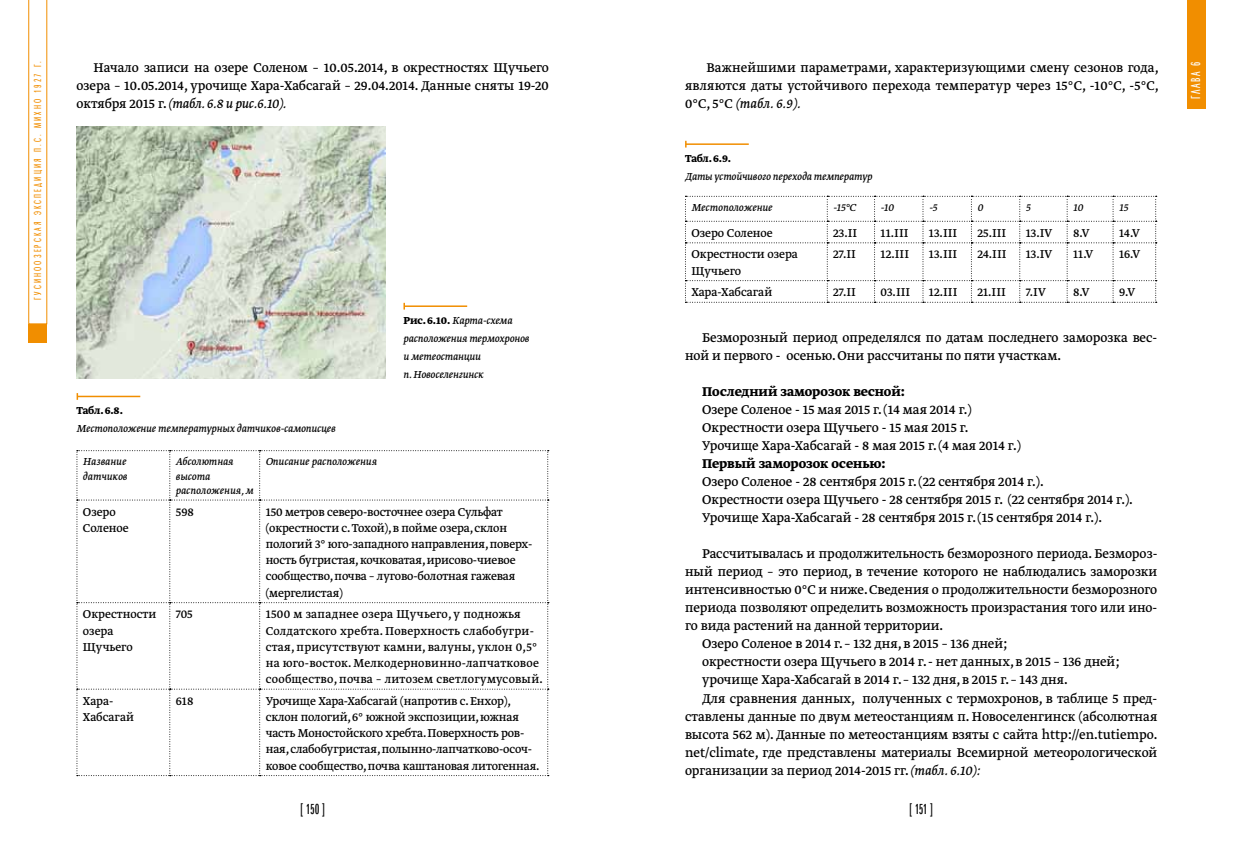
<style>
.page{position:relative;width:1234px;height:851px;background:#fff}
.page>*{position:absolute;margin:0;border:0;box-sizing:border-box;transform-origin:0 0}
.t1{font:15px/18px "Greta Text Pro";color:#000;scale:.95 1}
.t2{font:700 15px "Greta Text Pro";color:#000;scale:.95 1}
.t3{font:15px "Maxima Cyr TCY Ligh Comp";letter-spacing:-.045em;color:#000;scale:.95 1}
.t4{font:13.5px/16.2px "Greta Text Pro";letter-spacing:-.01em;color:#000;scale:.95 1}
.t5{font:13.5px/16.2px "Greta Text Pro";letter-spacing:.02em;color:#000;scale:.95 1}
.t6{font:13.5px "Maxima Cyr TCY Ligh Comp";letter-spacing:.13em;color:#fff;scale:.95 1}
.t7{font:italic 12px/18px "Greta Text Pro";letter-spacing:-.01em;color:#000;scale:.95 1}
.t8{font:700 12px "Greta Text Pro";letter-spacing:-.02em;color:#000;scale:.95 1}
.t9{font:10.5px "Maxima Cyr TCY Ligh Comp";letter-spacing:.22em;color:#f18e00;scale:.95 1}
.s1{font-style:italic}
.s2{font-weight:700;font-style:normal}
</style>
<div class="page">
<svg style="left:28px;top:0;width:19px;height:324px"></svg>
<div style="left:29px;top:324px;width:18px;height:18px;background:#f18e00"></div>
<div style="left:1186px;top:0;width:18px;height:108px;background:#f18e00"></div>
<img style="left:77px;top:126px;width:308px;height:252px">
<hr style="left:404px;top:305px;width:63px;height:2px;background:#f18e00">
<hr style="left:685px;top:143px;width:63px;height:2px;background:#f18e00">
<hr style="left:77px;top:395px;width:63px;height:2px;background:#f18e00">
<svg style="left:77px;top:450px;width:471px;height:326px"></svg>
<svg style="left:685px;top:196px;width:471px;height:107px"></svg>
<p class="t1" style="left:77px;top:59px;width:498px;text-align:justify;text-indent:17px">Начало записи на озере Соленом – 10.05.2014, в окрестностях Щучьего озера – 10.05.2014, урочище Хара-Хабсагай – 29.04.2014. Данные сняты 19-20 октября 2015 г. <span class="s1">(табл. 6.8 и рис.6.10).</span></p>
<p class="t1" style="left:685px;top:59px;width:500px;text-align:justify;text-indent:21px">Важнейшими параметрами, характеризующими смену сезонов года, являются даты устойчивого перехода температур через 15°С, -10°С, -5°С, 0°С, 5°С <span class="s1">(табл. 6.9).</span></p>
<p class="t9" style="left:32px;top:300px;width:252px;rotate:-90deg">Гусиноозерская экспедиция П.С. Михно 1927 г.</p>
<p class="t6" style="left:1188px;top:98px;width:41px;rotate:-90deg">Глава 6</p>
<p class="t8" style="left:685px;top:150px;width:50px">Табл. 6.9.</p>
<p class="t7" style="left:685px;top:168px;width:199px">Даты устойчивого перехода температур</p>
<p class="t7" style="left:691px;top:199px;width:87px">Местоположение</p>
<p class="t7" style="left:833px;top:199px;width:25px">-15°С</p>
<p class="t7" style="left:880px;top:199px;width:15px">-10</p>
<p class="t7" style="left:928px;top:199px;width:10px">-5</p>
<p class="t7" style="left:977px;top:199px;width:7px">0</p>
<p class="t7" style="left:1025px;top:199px;width:7px">5</p>
<p class="t7" style="left:1072px;top:199px;width:12px">10</p>
<p class="t7" style="left:1118px;top:199px;width:11px">15</p>
<p class="t4" style="left:691px;top:225px;width:87px">Озеро Соленое</p>
<p class="t4" style="left:833px;top:225px;width:27px">23.II</p>
<p class="t4" style="left:880px;top:225px;width:31px">11.III</p>
<p class="t4" style="left:928px;top:225px;width:31px">13.III</p>
<p class="t4" style="left:977px;top:225px;width:32px">25.III</p>
<p class="t4" style="left:1025px;top:225px;width:29px">13.IV</p>
<p class="t4" style="left:1072px;top:225px;width:19px">8.V</p>
<p class="t4" style="left:1118px;top:225px;width:24px">14.V</p>
<p class="t4" style="left:691px;top:247px;width:114px">Окрестности озера<br>Щучьего</p>
<p class="t4" style="left:833px;top:247px;width:26px">27.II</p>
<p class="t4" style="left:880px;top:247px;width:32px">12.III</p>
<p class="t4" style="left:928px;top:247px;width:31px">13.III</p>
<p class="t4" style="left:977px;top:247px;width:32px">24.III</p>
<p class="t4" style="left:1025px;top:247px;width:29px">13.IV</p>
<p class="t4" style="left:1072px;top:247px;width:23px">11.V</p>
<p class="t4" style="left:1118px;top:247px;width:24px">16.V</p>
<p class="t4" style="left:691px;top:284px;width:87px">Хара-Хабсагай</p>
<p class="t4" style="left:833px;top:284px;width:26px">27.II</p>
<p class="t4" style="left:880px;top:284px;width:33px">03.III</p>
<p class="t4" style="left:928px;top:284px;width:32px">12.III</p>
<p class="t4" style="left:977px;top:284px;width:32px">21.III</p>
<p class="t4" style="left:1025px;top:284px;width:23px">7.IV</p>
<p class="t4" style="left:1072px;top:284px;width:19px">8.V</p>
<p class="t4" style="left:1118px;top:284px;width:18px">9.V</p>
<p class="t7" style="left:403px;top:312px;width:134px"><span class="s2">Рис. 6.10.</span> Карта-схема расположения термохронов и метеостанции<br>п. Новоселенгинск</p>
<p class="t8" style="left:77px;top:402px;width:50px">Табл. 6.8.</p>
<p class="t7" style="left:77px;top:420px;width:274px">Местоположение температурных датчиков-самописцев</p>
<p class="t7" style="left:83px;top:455px;width:48px;line-height:14.4px">Название датчиков</p>
<p class="t7" style="left:176px;top:455px;width:83px;line-height:14.4px">Абсолютная высота расположения, м</p>
<p class="t7" style="left:266px;top:453px;width:118px">Описание расположения</p>
<p class="t4" style="left:83px;top:504px;width:50px">Озеро<br>Соленое</p>
<p class="t4" style="left:176px;top:504px;width:21px">598</p>
<p class="t4" style="left:266px;top:504px;width:282px">150 метров северо-восточнее озера Сульфат (окрестности с. Тохой), в пойме озера, склон пологий 3° юго-западного направления, поверх&shy;ность бугристая, кочковатая, ирисово-чиевое сообщество, почва – лугово-болотная гажевая (мергелистая)</p>
<p class="t4" style="left:83px;top:606px;width:79px">Окрестности озера<br>Щучьего</p>
<p class="t4" style="left:176px;top:606px;width:19px">705</p>
<p class="t5" style="left:266px;top:606px;width:293px">1500 м западнее озера Щучьего, у подножья Солдатского хребта. Поверхность слабобугри&shy;стая, присутствуют камни, валуны, уклон 0,5° на юго-восток. Мелкодерновинно-лапчатковое сообщество, почва – литозем светлогумусовый.</p>
<p class="t4" style="left:83px;top:693px;width:55px">Хара-<br>Хабсагай</p>
<p class="t4" style="left:176px;top:693px;width:20px">618</p>
<p class="t4" style="left:266px;top:693px;width:290px">Урочище Хара-Хабсагай (напротив с. Енхор), склон пологий, 6° южной экспозиции, южная часть Моностойского хребта. Поверхность ров&shy;ная, слабобугристая, полынно-лапчатково-осоч&shy;ковое сообщество, почва каштановая литогенная.</p>
<p class="t1" style="left:685px;top:329px;width:498px;text-indent:17px">Безморозный период определялся по датам последнего заморозка вес&shy;ной и первого - осенью. Они рассчитаны по пяти участкам.</p>
<p class="t2" style="left:702px;top:382px;width:215px">Последний заморозок весной:</p>
<p class="t1" style="left:702px;top:401px;width:337px">Озере Соленое - 15 мая 2015 г. (14 мая 2014 г.)<br>Окрестности озера Щучьего - 15 мая 2015 г.<br>Урочище Хара-Хабсагай - 8 мая 2015 г. (4 мая 2014 г.)</p>
<p class="t2" style="left:702px;top:454px;width:194px">Первый заморозок осенью:</p>
<p class="t1" style="left:702px;top:473px;width:455px">Озеро Соленое - 28 сентября 2015 г. (22 сентября 2014 г.).<br>Окрестности озера Щучьего - 28 сентября 2015 г. (22 сентября 2014 г.).<br>Урочище Хара-Хабсагай - 28 сентября 2015 г. (15 сентября 2014 г.).</p>
<p class="t1" style="left:702px;top:545px;width:480px">Рассчитывалась и продолжительность безморозного периода. Безмороз-</p>
<p class="t1" style="left:685px;top:563px;width:498px">ный период – это период, в течение которого не наблюдались заморозки</p>
<p class="t1" style="left:685px;top:581px;width:498px">интенсивностью 0°С и ниже. Сведения о продолжительности безморозного</p>
<p class="t1" style="left:685px;top:599px;width:498px">периода позволяют определить возможность произрастания того или ино-</p>
<p class="t1" style="left:685px;top:617px;width:273px">го вида растений на данной территории.</p>
<p class="t1" style="left:702px;top:635px;width:322px">Озеро Соленое в 2014 г. – 132 дня, в 2015 – 136 дней;</p>
<p class="t1" style="left:702px;top:653px;width:440px">окрестности озера Щучьего в 2014 г. - нет данных, в 2015 – 136 дней;</p>
<p class="t1" style="left:702px;top:671px;width:386px">урочище Хара-Хабсагай в 2014 г. – 132 дня, в 2015 г. – 143 дня.</p>
<p class="t1" style="left:702px;top:689px;width:480px">Для сравнения данных, полученных с термохронов, в таблице 5 пред-</p>
<p class="t1" style="left:685px;top:707px;width:498px">ставлены данные по двум метеостанциям п. Новоселенгинск (абсолютная</p>
<p class="t1" style="left:685px;top:725px;width:498px">высота 562 м). Данные по метеостанциям взяты с сайта http://en.tutiempo.</p>
<p class="t1" style="left:685px;top:743px;width:498px">net/climate, где представлены материалы Всемирной метеорологической</p>
<p class="t1" style="left:685px;top:761px;width:312px">организации за период 2014-2015 гг. <span class="s1">(табл. 6.10):</span></p>
<p class="t3" style="left:300px;top:801px;width:27px">[ 150 ]</p>
<p class="t3" style="left:909px;top:801px;width:26px">[ 151 ]</p>
</div>
